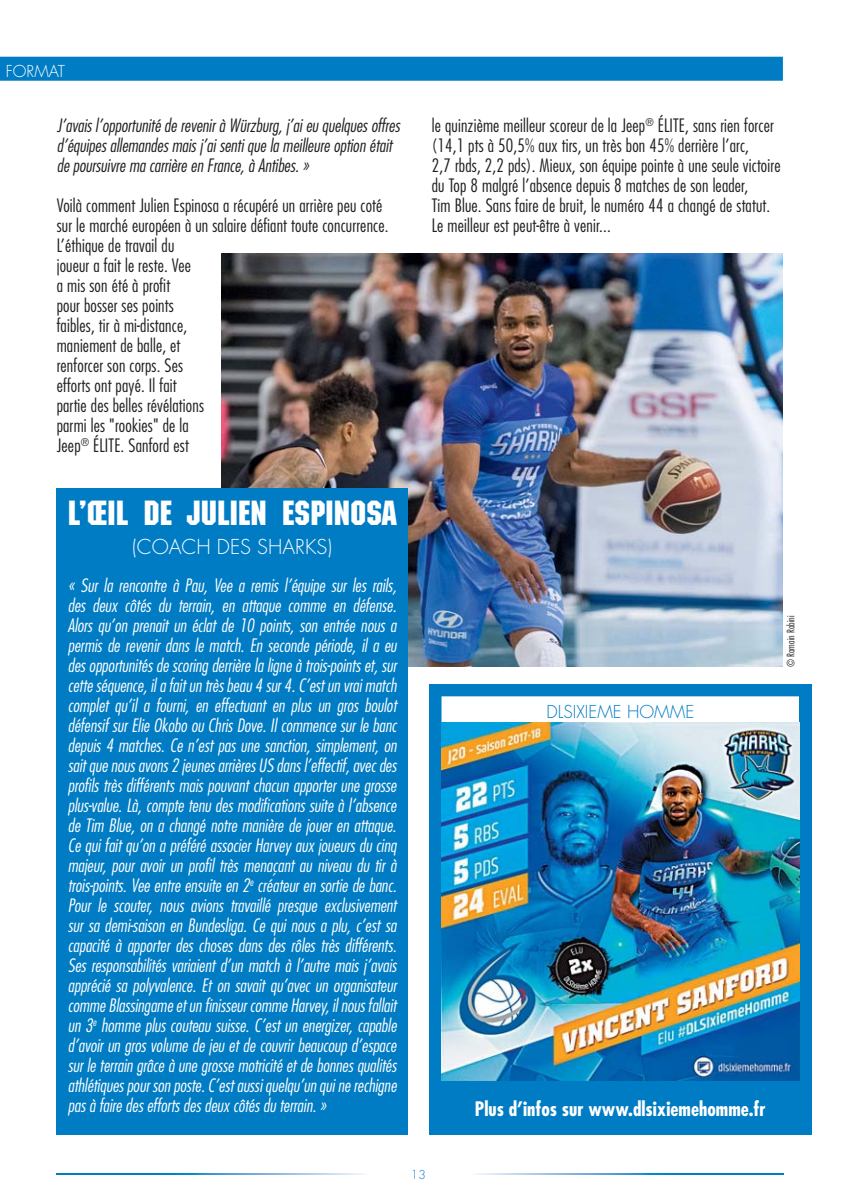
<style>
.page{position:relative;width:851px;height:1191px;background:#fff}
.page>*{position:absolute;margin:0;border:0;box-sizing:border-box;transform-origin:0 0}
.t1{font:34px "Machine";color:#fff}
.t2{font:300 20px "Futura";color:#fff}
.t3{font:700 condensed 19.4px "Futura";color:#fff}
.t4{font:italic 300 condensed 18px/20px "Futura";color:#fff;text-align:justify}
.t5{font:300 condensed 18px/20px "Futura";letter-spacing:.01em;color:#231f20}
.t6{font:italic 300 condensed 18px/20px "Futura";color:#231f20}
.t7{font:300 17.4px "Futura";color:#007cc4}
.t8{font:300 16px "Futura";color:#fff}
.t9{font:300 12px "Futura";color:#007cc4}
.t10{font:300 condensed 10px "Futura";color:#231f20}
</style>
<div class="page">
<div style="left:429px;top:684px;width:382px;height:450px;background:#007cc4"></div>
<div style="left:441px;top:696px;width:357px;height:26px;background:#fff"></div>
<img style="left:441px;top:722px;width:358px;height:358px">
<div style="left:0;top:57px;width:782px;height:24px;background:#007cc4"></div>
<img style="left:221px;top:253px;width:561px;height:414px">
<div style="left:56px;top:488px;width:352px;height:646px;background:#007cc4"></div>
<svg style="left:56px;top:1173px;width:308px;height:1px"></svg>
<svg style="left:476px;top:1173px;width:307px;height:1px"></svg>
<p class="t8" style="left:6px;top:63px;width:61px">FORMAT</p>
<p class="t6" style="left:57px;top:117px;width:344px">J’avais l’opportunité de revenir à Würzburg, j’ai eu quelques offres d’équipes allemandes mais j’ai senti que la meilleure option était de poursuivre ma carrière en France, à Antibes. »</p>
<p class="t5" style="left:57px;top:197px;width:333px">Voilà comment Julien Espinosa a récupéré un arrière peu coté sur le marché européen à un salaire défiant toute concurrence.<br>L’éthique de travail du<br>joueur a fait le reste. Vee<br>a mis son été à profit<br>pour bosser ses points<br>faibles, tir à mi-distance,<br>maniement de balle, et<br>renforcer son corps. Ses<br>efforts ont payé. Il fait<br>partie des belles révélations<br>parmi les "rookies" de la<br>Jeep<sup>®</sup> ÉLITE. Sanford est</p>
<h1 class="t1" style="left:68px;top:493px;width:330px">L’ŒIL DE JULIEN ESPINOSA</h1>
<p class="t2" style="left:132px;top:538px;width:201px">(COACH DES SHARKS)</p>
<p class="t4" style="left:68px;top:577px;width:330px">« Sur la rencontre à Pau, Vee a remis l’équipe sur les rails, des deux côtés du terrain, en attaque comme en défense.<br>Alors qu’on prenait un éclat de 10 points, son entrée nous a permis de revenir dans le match. En seconde période, il a eu des opportunités de scoring derrière la ligne à trois-points et, sur cette séquence, il a fait un très beau 4 sur 4. C’est un vrai match complet qu’il a fourni, en effectuant en plus un gros boulot défensif sur Elie Okobo ou Chris Dove. Il commence sur le banc depuis 4 matches. Ce n’est pas une sanction, simplement, on sait que nous avons 2 jeunes arrières US dans l’effectif, avec des profils très différents mais pouvant chacun apporter une grosse plus-value. Là, compte tenu des modifications suite à l’absence de Tim Blue, on a changé notre manière de jouer en attaque.<br>Ce qui fait qu’on a préféré associer Harvey aux joueurs du cinq majeur, pour avoir un profil très menaçant au niveau du tir à trois-points. Vee entre ensuite en 2<sup>e</sup> créateur en sortie de banc.<br>Pour le scouter, nous avions travaillé presque exclusivement sur sa demi-saison en Bundesliga. Ce qui nous a plu, c’est sa capacité à apporter des choses dans des rôles très différents.<br>Ses responsabilités variaient d’un match à l’autre mais j’avais apprécié sa polyvalence. Et on savait qu’avec un organisateur comme Blassingame et un finisseur comme Harvey, il nous fallait un 3<sup>e</sup> homme plus couteau suisse. C’est un energizer, capable d’avoir un gros volume de jeu et de couvrir beaucoup d’espace sur le terrain grâce à une grosse motricité et de bonnes qualités athlétiques pour son poste. C’est aussi quelqu’un qui ne rechigne pas à faire des efforts des deux côtés du terrain. »</p>
<p class="t5" style="left:432px;top:117px;width:350px">le quinzième meilleur scoreur de la Jeep<sup>®</sup> ÉLITE, sans rien forcer (14,1 pts à 50,5% aux tirs, un très bon 45% derrière l’arc,<br>2,7 rbds, 2,2 pds). Mieux, son équipe pointe à une seule victoire du Top 8 malgré l’absence depuis 8 matches de son leader,<br>Tim Blue. Sans faire de bruit, le numéro 44 a changé de statut.<br>Le meilleur est peut-être à venir...</p>
<p class="t7" style="left:546px;top:703px;width:149px">DLSIXIEME HOMME</p>
<p class="t10" style="left:786px;top:667px;width:53px;rotate:-90deg">© Romain Robini</p>
<p class="t3" style="left:475px;top:1099px;width:292px">Plus d’infos sur www.dlsixiemehomme.fr</p>
<p class="t9" style="left:411px;top:1168px;width:16px">13</p>
</div>
